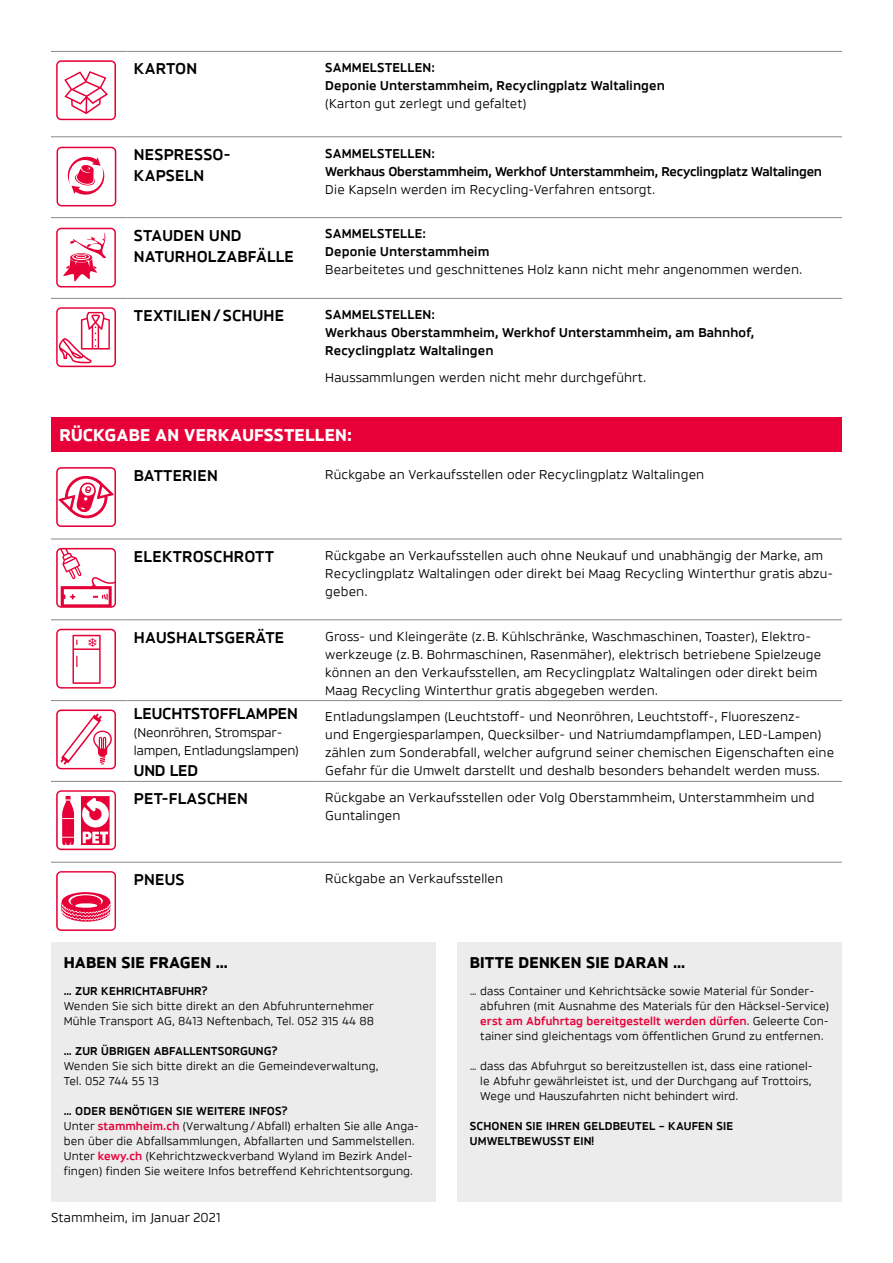
<style>
.page{position:relative;width:893px;height:1263px;background:#fff}
.page>*{position:absolute;margin:0;border:0;box-sizing:border-box;transform-origin:0 0}
.t1{font:85.5px "Pikto RECYCLING rund";color:#e70038}
.t2{font:800 18px "Brokman";letter-spacing:.01em;color:#fff}
.t3{font:700 16.5px/21px "Brokman";letter-spacing:.01em;color:#000}
.t4{font:800 16.5px "Brokman";letter-spacing:.01em;color:#000}
.t5{font:700 16.5px "Brokman";letter-spacing:-.01em;color:#000}
.t6{font:13.5px/18px "Brokman";letter-spacing:.01em;color:#000}
.t7{font:700 13.5px/18px "Brokman";letter-spacing:.01em;color:#000}
.t8{font:700 13.5px/18px "Brokman";letter-spacing:-.01em;color:#000}
.t9{font:13.5px/18px "Brokman";letter-spacing:-.01em;color:#000}
.t10{font:12px/15px "Brokman";letter-spacing:.01em;color:#000}
.t11{font:700 12px/15px "Brokman";letter-spacing:.01em;color:#000}
.s1{font-weight:700}
.s2{font-weight:700;color:#e70038}
</style>
<div class="page">
<div style="left:51px;top:417px;width:791px;height:35px;background:#e70038"></div>
<div style="left:457px;top:942px;width:385px;height:260px;background:#ececec"></div>
<hr style="left:51px;top:539px;width:77px;height:1px;background:#878988">
<hr style="left:128px;top:539px;width:191px;height:1px;background:#878988">
<hr style="left:319px;top:539px;width:523px;height:1px;background:#878988">
<hr style="left:51px;top:619px;width:77px;height:1px;background:#878988">
<hr style="left:128px;top:619px;width:191px;height:1px;background:#878988">
<hr style="left:319px;top:619px;width:523px;height:1px;background:#878988">
<hr style="left:51px;top:700px;width:77px;height:1px;background:#878988">
<hr style="left:128px;top:700px;width:191px;height:1px;background:#878988">
<hr style="left:319px;top:700px;width:523px;height:1px;background:#878988">
<hr style="left:51px;top:862px;width:77px;height:1px;background:#878988">
<hr style="left:128px;top:862px;width:191px;height:1px;background:#878988">
<hr style="left:319px;top:862px;width:523px;height:1px;background:#878988">
<hr style="left:51px;top:781px;width:77px;height:1px;background:#878988">
<hr style="left:128px;top:781px;width:191px;height:1px;background:#878988">
<hr style="left:319px;top:781px;width:523px;height:1px;background:#878988">
<hr style="left:51px;top:51px;width:77px;height:1px;background:#878988">
<hr style="left:128px;top:51px;width:191px;height:1px;background:#878988">
<hr style="left:319px;top:51px;width:523px;height:1px;background:#878988">
<hr style="left:51px;top:136px;width:77px;height:1px;background:#878988">
<hr style="left:128px;top:136px;width:191px;height:1px;background:#878988">
<hr style="left:319px;top:136px;width:523px;height:1px;background:#878988">
<hr style="left:51px;top:298px;width:77px;height:1px;background:#878988">
<hr style="left:128px;top:298px;width:191px;height:1px;background:#878988">
<hr style="left:319px;top:298px;width:523px;height:1px;background:#878988">
<hr style="left:51px;top:217px;width:77px;height:1px;background:#878988">
<hr style="left:128px;top:217px;width:191px;height:1px;background:#878988">
<hr style="left:319px;top:217px;width:523px;height:1px;background:#878988">
<svg style="left:56px;top:228px;width:60px;height:59px"></svg>
<div style="left:51px;top:942px;width:385px;height:260px;background:#ececec"></div>
<svg style="left:57px;top:147px;width:59px;height:59px"></svg>
<h1 class="t1" style="left:56px;top:41px;width:73px">N</h1>
<p class="t3" style="left:134px;top:59px;width:65px">KARTON</p>
<p class="t7" style="left:325px;top:59px;width:341px">SAMMELSTELLEN:<br>Deponie Unterstammheim, Recyclingplatz Waltalingen</p>
<p class="t6" style="left:325px;top:95px;width:203px">(Karton gut zerlegt und gefaltet)</p>
<p class="t3" style="left:134px;top:144px;width:98px">NESPRESSO-<br>KAPSELN</p>
<p class="t8" style="left:325px;top:144px;width:498px">SAMMELSTELLEN:<br>Werkhaus Oberstammheim, Werkhof Unterstammheim, Recyclingplatz Waltalingen</p>
<p class="t6" style="left:325px;top:180px;width:332px">Die Kapseln werden im Recycling-Verfahren entsorgt.</p>
<p class="t3" style="left:134px;top:225px;width:162px">STAUDEN UND<br>NATURHOLZABFÄLLE</p>
<p class="t7" style="left:325px;top:225px;width:166px">SAMMELSTELLE:<br>Deponie Unterstammheim</p>
<p class="t6" style="left:325px;top:261px;width:479px">Bearbeitetes und geschnittenes Holz kann nicht mehr angenommen werden.</p>
<h1 class="t1" style="left:56px;top:288px;width:73px">X</h1>
<p class="t3" style="left:134px;top:305px;width:152px">TEXTILIEN / SCHUHE</p>
<p class="t7" style="left:325px;top:306px;width:431px">SAMMELSTELLEN:<br>Werkhaus Oberstammheim, Werkhof Unterstammheim, am Bahnhof,<br>Recyclingplatz Waltalingen</p>
<p class="t6" style="left:325px;top:369px;width:322px">Haussammlungen werden nicht mehr durchgeführt.</p>
<h2 class="t2" style="left:60px;top:424px;width:294px">RÜCKGABE AN VERKAUFSSTELLEN:</h2>
<h1 class="t1" style="left:56px;top:447px;width:73px">F</h1>
<p class="t3" style="left:134px;top:465px;width:85px">BATTERIEN</p>
<p class="t6" style="left:325px;top:465px;width:380px">Rückgabe an Verkaufsstellen oder Recyclingplatz Waltalingen</p>
<h1 class="t1" style="left:56px;top:528px;width:73px">K</h1>
<p class="t3" style="left:134px;top:546px;width:142px">ELEKTROSCHROTT</p>
<p class="t6" style="left:325px;top:546px;width:509px">Rückgabe an Verkaufsstellen auch ohne Neukauf und unabhängig der Marke, am<br>Recyclingplatz Waltalingen oder direkt bei Maag Recycling Winterthur gratis abzu&shy;geben.</p>
<h1 class="t1" style="left:56px;top:609px;width:73px">L</h1>
<p class="t3" style="left:134px;top:627px;width:152px">HAUSHALTSGERÄTE</p>
<p class="t6" style="left:325px;top:627px;width:497px">Gross- und Kleingeräte (z. B. Kühlschränke, Waschmaschinen, Toaster), Elektro&shy;werkzeuge (z. B. Bohrmaschinen, Rasenmäher), elektrisch betriebene Spielzeuge können an den Verkaufsstellen, am Recyclingplatz Waltalingen oder direkt beim Maag Recycling Winterthur gratis abgegeben werden.</p>
<h1 class="t1" style="left:56px;top:690px;width:73px">J</h1>
<p class="t5" style="left:134px;top:704px;width:166px">LEUCHTSTOFFLAMPEN</p>
<p class="t6" style="left:325px;top:708px;width:510px">Entladungslampen (Leuchtstoff- und Neonröhren, Leuchtstoff-, Fluoreszenz-<br>und Engergiesparlampen, Quecksilber- und Natriumdampflampen, LED-Lampen) zählen zum Sonderabfall, welcher aufgrund seiner chemischen Eigenschaften eine Gefahr für die Umwelt darstellt und deshalb besonders behandelt werden muss.</p>
<p class="t9" style="left:134px;top:724px;width:166px">(Neonröhren, Stromspar&shy;lampen, Entladungslampen)</p>
<p class="t3" style="left:134px;top:760px;width:66px">UND LED</p>
<h1 class="t1" style="left:56px;top:771px;width:73px">Y</h1>
<p class="t3" style="left:134px;top:788px;width:115px">PET-FLASCHEN</p>
<p class="t6" style="left:325px;top:789px;width:491px">Rückgabe an Verkaufsstellen oder Volg Oberstammheim, Unterstammheim und<br>Guntalingen</p>
<h1 class="t1" style="left:56px;top:851px;width:73px">S</h1>
<p class="t3" style="left:134px;top:869px;width:52px">PNEUS</p>
<p class="t6" style="left:325px;top:869px;width:179px">Rückgabe an Verkaufsstellen</p>
<p class="t4" style="left:64px;top:952px;width:166px">HABEN SIE FRAGEN …</p>
<p class="t11" style="left:64px;top:983px;width:145px">… ZUR KEHRICHTABFUHR?</p>
<p class="t10" style="left:64px;top:998px;width:312px">Wenden Sie sich bitte direkt an den Abfuhrunternehmer<br>Mühle Transport AG, 8413 Neftenbach, Tel. 052 315 44 88</p>
<p class="t11" style="left:64px;top:1043px;width:215px">… ZUR ÜBRIGEN ABFALLENTSORGUNG?</p>
<p class="t10" style="left:64px;top:1058px;width:316px">Wenden Sie sich bitte direkt an die Gemeindeverwaltung,<br>Tel. 052 744 55 13</p>
<p class="t10" style="left:64px;top:1103px;width:357px"><span class="s1">… ODER BENÖTIGEN SIE WEITERE INFOS?<br></span>Unter <span class="s2">stammheim.ch</span> (Verwaltung / Abfall) erhalten Sie alle Anga&shy;ben über die Abfallsammlungen, Abfallarten und Sammelstellen.<br>Unter <span class="s2">kewy.ch</span> (Kehrichtzweckverband Wyland im Bezirk Andel&shy;fingen) finden Sie weitere Infos betreffend Kehrichtentsorgung.</p>
<p class="t6" style="left:51px;top:1208px;width:171px">Stammheim, im Januar 2021</p>
<p class="t4" style="left:470px;top:952px;width:217px">BITTE DENKEN SIE DARAN …</p>
<p class="t10" style="left:480px;top:983px;width:350px;text-indent:-10px">… dass Container und Kehrichtsäcke sowie Material für Sonder&shy;abfuhren (mit Ausnahme des Materials für den Häcksel-Service) <span class="s2">erst am Abfuhrtag bereitgestellt werden dürfen</span>. Geleerte Con&shy;tainer sind gleichentags vom öffentlichen Grund zu entfernen.</p>
<p class="t10" style="left:480px;top:1058px;width:334px;text-align:justify;text-indent:-10px">… dass das Abfuhrgut so bereitzustellen ist, dass eine rationel&shy;le Abfuhr gewährleistet ist, und der Durchgang auf Trottoirs, Wege und Hauszufahrten nicht behindert wird.</p>
<p class="t11" style="left:470px;top:1118px;width:265px">SCHONEN SIE IHREN GELDBEUTEL – KAUFEN SIE<br>UMWELTBEWUSST EIN!</p>
</div>
